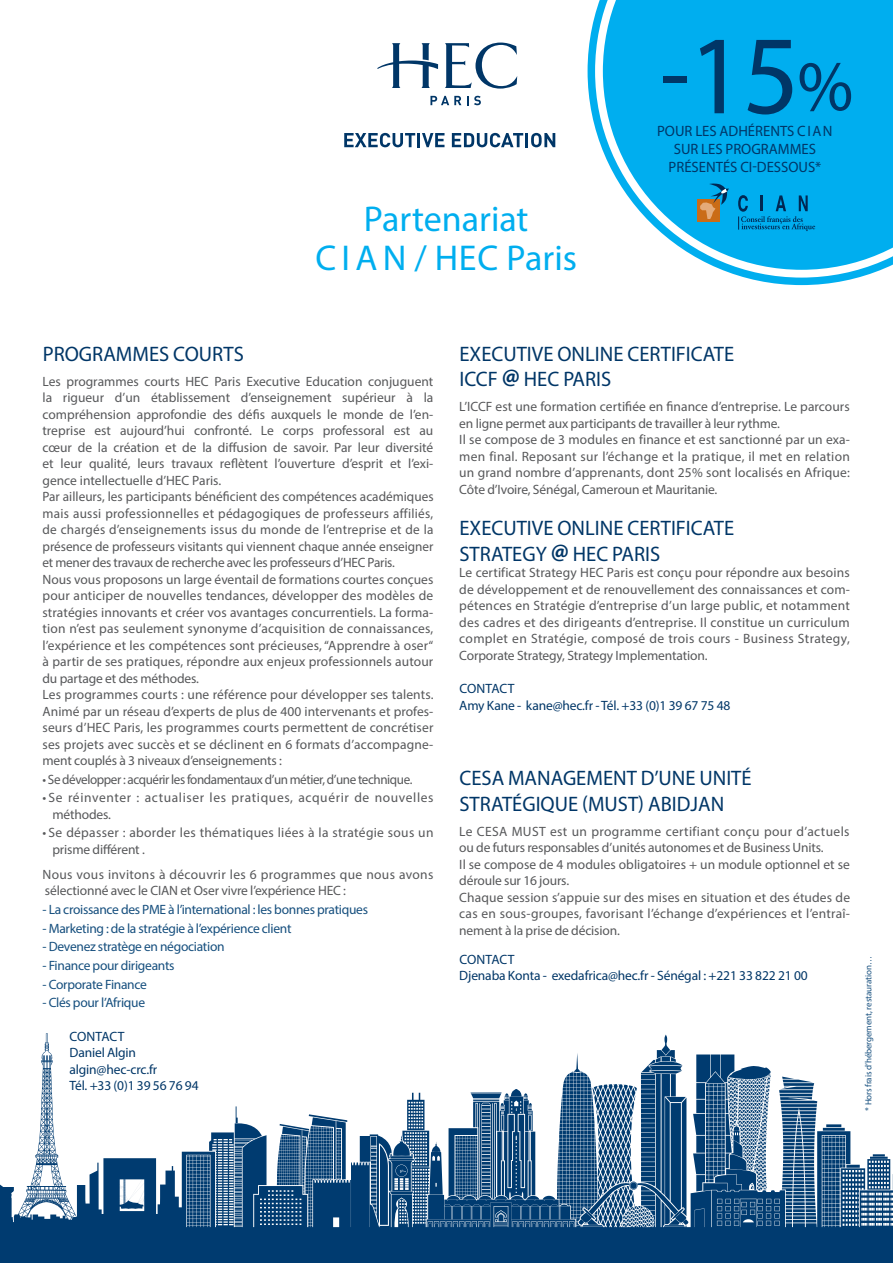
<style>
.page{position:relative;width:893px;height:1263px;background:#fff}
.page>*{position:absolute;margin:0;border:0;box-sizing:border-box;transform-origin:0 0}
.PROGRAMME{font:112.8px "Myriad Pro";color:#003667}
.TITRE_CHAPITRE{font:36px/39px "Myriad Pro";color:#00aeef;text-align:center}
.PROGRAMME-2{font:21px/25.5px "Myriad Pro";color:#003667}
.PROGRAMME-3{font:15px/18px "Myriad Pro";color:#003667;text-align:center}
.TEXTE_COURANT{font:13.5px/16.5px "Myriad Pro";letter-spacing:-.01em;color:#57585a;text-align:justify}
.PROGRAMME-4{font:13.5px/16.5px "Myriad Pro";color:#57585a;text-align:justify}
.TEXTE_COURANT-2{font:13.5px "Myriad Pro";letter-spacing:-.02em;color:#164f7e}
.Enseignant_et_Contac{font:13.5px "Myriad Pro";letter-spacing:-.01em;color:#003667}
.TEXTE_COURANT-3{font:13.5px/16.5px "Myriad Pro";letter-spacing:.01em;color:#57585a}
.TEXTE_COURANT-4{font:13.5px/16.5px "Myriad Pro";letter-spacing:.02em;color:#57585a}
.TEXTE_COURANT-5{font:13.5px/16.5px "Myriad Pro";letter-spacing:.045em;color:#57585a}
.TEXTE_COURANT-6{font:13.5px "Myriad Pro";letter-spacing:-.03em;color:#57585a}
.TEXTE_COURANT-7{font:13.5px "Myriad Pro";color:#003667}
.TEXTE_COURANT-8{font:9px "Myriad Pro";letter-spacing:-.01em;color:#164f7e}
.s1{font-size:98.7px}
.s2{font-size:72px}
.s3{font-weight:700;font-size:24px}
</style>
<div class="page">
<svg style="left:0;top:1033px;width:893px;height:230px"></svg>
<svg style="left:344px;top:133px;width:71px;height:14px"></svg>
<hr style="left:417px;top:133px;width:3px;height:14px;background:#003667">
<svg style="left:422px;top:133px;width:22px;height:14px"></svg>
<svg style="left:452px;top:133px;width:71px;height:14px"></svg>
<hr style="left:525px;top:133px;width:3px;height:14px;background:#003667">
<svg style="left:531px;top:133px;width:24px;height:14px"></svg>
<svg style="left:445px;top:43px;width:72px;height:46px"></svg>
<svg style="left:377px;top:43px;width:61px;height:45px"></svg>
<svg style="left:430px;top:96px;width:31px;height:9px"></svg>
<svg style="left:467px;top:96px;width:14px;height:9px"></svg>
<svg style="left:588px;top:0;width:305px;height:285px"></svg>
<p class="TITRE_CHAPITRE" style="left:316px;top:199px;width:263px">Partenariat<br>C IAN / HEC Paris</p>
<p class="PROGRAMME" style="left:660px;top:6px;width:195px"><span class="s1">-</span>15<span class="s2">%</span></p>
<p class="PROGRAMME-3" style="left:657px;top:122px;width:177px">POUR LES ADHÉRENTS CIAN<br>SUR LES PROGRAMMES<br>PRÉSENTÉS CI-DESSOUS*</p>
<p class="PROGRAMME-2" style="left:43px;top:340px;width:203px">PROGRAMMES COURTS</p>
<p class="PROGRAMME-4" style="left:43px;top:373px;width:392px">Les programmes courts HEC Paris Executive Education conjuguent la rigueur d’un établissement d’enseignement supérieur à la compréhension approfondie des défis auxquels le monde de l’en&shy;treprise est aujourd’hui confronté. Le corps professoral est au cœur de la création et de la diffusion de savoir. Par leur diversité et leur qualité, leurs travaux reflètent l’ouverture d’esprit et l’exi&shy;gence intellectuelle d’HEC Paris.</p>
<p class="TEXTE_COURANT" style="left:43px;top:488px;width:393px">Par ailleurs, les participants bénéficient des compétences académiques mais aussi professionnelles et pédagogiques de professeurs affiliés, de chargés d’enseignements issus du monde de l’entreprise et de la présence de professeurs visitants qui viennent chaque année enseigner et mener des travaux de recherche avec les professeurs d’HEC Paris.</p>
<p class="TEXTE_COURANT" style="left:43px;top:571px;width:392px">Nous vous proposons un large éventail de formations courtes conçues pour anticiper de nouvelles tendances, développer des modèles de stratégies innovants et créer vos avantages concurrentiels. La forma&shy;tion n’est pas seulement synonyme d’acquisition de connaissances, l’expérience et les compétences sont précieuses, “Apprendre à oser“ à partir de ses pratiques, répondre aux enjeux professionnels autour du partage et des méthodes.</p>
<p class="TEXTE_COURANT" style="left:43px;top:686px;width:393px">Les programmes courts : une référence pour développer ses talents.<br>Animé par un réseau d’experts de plus de 400 intervenants et profes&shy;seurs d’HEC Paris, les programmes courts permettent de concrétiser ses projets avec succès et se déclinent en 6 formats d’accompagne&shy;ment couplés à 3 niveaux d’enseignements :</p>
<p class="TEXTE_COURANT-6" style="left:43px;top:771px;width:371px">• Se développer : acquérir les fondamentaux d’un métier, d’une technique.</p>
<p class="TEXTE_COURANT-5" style="left:52px;top:789px;width:383px;text-indent:-10px">• Se réinventer : actualiser les pratiques, acquérir de nouvelles méthodes.</p>
<p class="TEXTE_COURANT-4" style="left:52px;top:824px;width:383px;text-indent:-10px">• Se dépasser : aborder les thématiques liées à la stratégie sous un prisme différent .</p>
<p class="TEXTE_COURANT-3" style="left:43px;top:866px;width:392px">Nous vous invitons à découvrir les 6 programmes que nous avons sélectionné avec le CIAN et Oser vivre l’expérience HEC :</p>
<p class="TEXTE_COURANT-2" style="left:43px;top:901px;width:327px">- La croissance des PME à l’international : les bonnes pratiques</p>
<p class="TEXTE_COURANT-2" style="left:43px;top:920px;width:250px">- Marketing : de la stratégie à l’expérience client</p>
<p class="TEXTE_COURANT-2" style="left:43px;top:938px;width:184px">- Devenez stratège en négociation</p>
<p class="TEXTE_COURANT-2" style="left:43px;top:957px;width:134px">- Finance pour dirigeants</p>
<p class="TEXTE_COURANT-2" style="left:43px;top:976px;width:106px">- Corporate Finance</p>
<p class="TEXTE_COURANT-2" style="left:43px;top:994px;width:104px">- Clés pour l’Afrique</p>
<p class="TEXTE_COURANT-7" style="left:70px;top:1028px;width:57px">CONTACT</p>
<p class="Enseignant_et_Contac" style="left:70px;top:1044px;width:68px">Daniel Algin</p>
<p class="Enseignant_et_Contac" style="left:70px;top:1061px;width:89px">algin@hec-crc.fr</p>
<p class="Enseignant_et_Contac" style="left:70px;top:1077px;width:131px">Tél. +33 (0)1 39 56 76 94</p>
<p class="PROGRAMME-2" style="left:459px;top:340px;width:276px">EXECUTIVE ONLINE CERTIFICATE<br>ICCF <span class="s3">@</span> HEC PARIS</p>
<p class="TEXTE_COURANT" style="left:459px;top:398px;width:392px">L’ICCF est une formation certifiée en finance d’entreprise. Le parcours en ligne permet aux participants de travailler à leur rythme.</p>
<p class="TEXTE_COURANT" style="left:459px;top:431px;width:392px">Il se compose de 3 modules en finance et est sanctionné par un exa&shy;men final. Reposant sur l’échange et la pratique, il met en relation un grand nombre d’apprenants, dont 25% sont localisés en Afrique:<br>Côte d’Ivoire, Sénégal, Cameroun et Mauritanie.</p>
<p class="PROGRAMME-2" style="left:459px;top:515px;width:276px">EXECUTIVE ONLINE CERTIFICATE<br>STRATEGY <span class="s3">@</span> HEC PARIS</p>
<p class="TEXTE_COURANT" style="left:459px;top:564px;width:392px">Le certificat Strategy HEC Paris est conçu pour répondre aux besoins de développement et de renouvellement des connaissances et com&shy;pétences en Stratégie d’entreprise d’un large public, et notamment des cadres et des dirigeants d’entreprise. Il constitue un curriculum complet en Stratégie, composé de trois cours - Business Strategy, Corporate Strategy, Strategy Implementation.</p>
<p class="Enseignant_et_Contac" style="left:459px;top:680px;width:57px">CONTACT</p>
<p class="Enseignant_et_Contac" style="left:459px;top:697px;width:273px">Amy Kane - kane@hec.fr - Tél. +33 (0)1 39 67 75 48</p>
<p class="PROGRAMME-2" style="left:459px;top:765px;width:294px">CESA MANAGEMENT D’UNE UNITÉ<br>STRATÉGIQUE (MUST) ABIDJAN</p>
<p class="TEXTE_COURANT" style="left:459px;top:823px;width:392px">Le CESA MUST est un programme certifiant conçu pour d’actuels ou de futurs responsables d’unités autonomes et de Business Units.</p>
<p class="TEXTE_COURANT" style="left:459px;top:856px;width:392px">Il se compose de 4 modules obligatoires + un module optionnel et se déroule sur 16 jours.</p>
<p class="TEXTE_COURANT" style="left:459px;top:889px;width:392px">Chaque session s’appuie sur des mises en situation et des études de cas en sous-groupes, favorisant l’échange d’expériences et l’entraî&shy;nement à la prise de décision.</p>
<p class="Enseignant_et_Contac" style="left:459px;top:951px;width:57px">CONTACT</p>
<p class="Enseignant_et_Contac" style="left:459px;top:967px;width:350px">Djenaba Konta - exedafrica@hec.fr - Sénégal : +221 33 822 21 00</p>
<p class="TEXTE_COURANT-8" style="left:863px;top:1110px;width:156px;rotate:-90deg">* Hors frais d’hébergement, restauration…</p>
</div>
